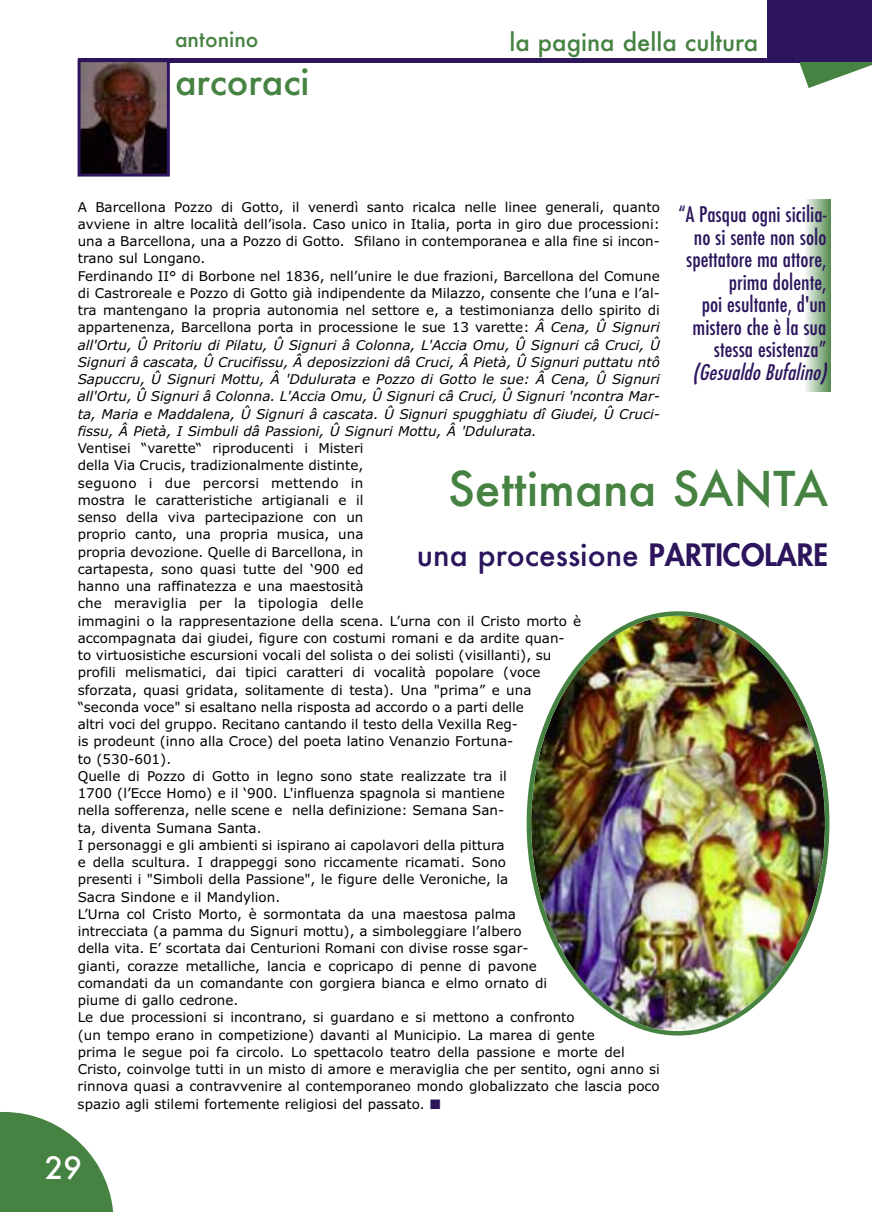
<style>
.page{position:relative;width:872px;height:1212px;background:#fff}
.page>*{position:absolute;margin:0;border:0;box-sizing:border-box;transform-origin:0 0}
.t1{font:500 46.65px "Futura";color:#468241}
.t2{font:500 36px "Futura";color:#468241}
.t3{font:500 30px "Futura";color:#2c155d}
.t4{font:500 30px "Futura";color:#fff}
.t5{font:500 24px "Futura";color:#468241}
.t6{font:500 condensed 21px/22.5px "Futura";color:#2c155d;text-align:right}
.t7{font:italic 500 condensed 21px "Futura";color:#2c155d}
.t8{font:500 21px "Futura";color:#468241}
.t9{font:13.5px/17.2px "Verdana";color:#000}
.s1{font-style:italic}
.s2{color:#2c155d}
.s3{font-weight:800}
</style>
<div class="page">
<svg style="left:0;top:1112px;width:113px;height:100px"></svg>
<img style="left:526px;top:611px;width:303px;height:424px">
<svg style="left:781px;top:61px;width:91px;height:27px"></svg>
<div style="left:766px;top:0;width:106px;height:61px;background:#2c155d"></div>
<hr style="left:78px;top:58px;width:721px;height:4px;background:#2c155d">
<svg style="left:806px;top:200px;width:24px;height:192px;background:#a3c1a1"></svg>
<img style="left:82px;top:63px;width:84px;height:110px">
<div style="left:78px;top:59px;width:92px;height:118px;border:3px solid #2c155d"></div>
<h3 class="t8" style="left:175px;top:27px;width:85px">antonino</h3>
<h2 class="t2" style="left:175px;top:61px;width:136px">arcoraci</h2>
<h3 class="t5" style="left:509px;top:28px;width:250px">la pagina della cultura</h3>
<p class="t9" style="left:78px;top:198px;width:583px">A Barcellona Pozzo di Gotto, il venerdì santo ricalca nelle linee generali, quanto avviene in altre località dell’isola. Caso unico in Italia, porta in giro due processioni: una a Barcellona, una a Pozzo di Gotto. Sfilano in contemporanea e alla fine si incon&shy;trano sul Longano.<br>Ferdinando II° di Borbone nel 1836, nell’unire le due frazioni, Barcellona del Comune di Castroreale e Pozzo di Gotto già indipendente da Milazzo, consente che l’una e l’al&shy;tra mantengano la propria autonomia nel settore e, a testimonianza dello spirito di appartenenza, Barcellona porta in processione le sue 13 varette: <span class="s1">Â Cena, Û Signuri all'Ortu, Û Pritoriu di Pilatu, Û Signuri â Colonna, L'Accia Omu, Û Signuri câ Cruci, Û Signuri â cascata, Û Crucifissu, Â deposizzioni dâ Cruci, Â Pietà, Û Signuri puttatu ntô Sapuccru, Û Signuri Mottu, Â 'Ddulurata e Pozzo di Gotto le sue: Â Cena, Û Signuri all'Ortu, Û Signuri â Colonna. L'Accia Omu, Û Signuri câ Cruci, Û Signuri 'ncontra Mar&shy;ta, Maria e Maddalena, Û Signuri â cascata. Û Signuri spugghiatu dî Giudei, Û Cruci&shy;fissu, Â Pietà, I Simbuli dâ Passioni, Û Signuri Mottu, Â 'Ddulurata.</span></p>
<p class="t9" style="left:78px;top:440px;width:583px">Ventisei “varette“ riproducenti i Misteri<br>della Via Crucis, tradizionalmente distinte,<br>seguono i due percorsi mettendo in<br>mostra le caratteristiche artigianali e il<br>senso della viva partecipazione con un<br>proprio canto, una propria musica, una<br>propria devozione. Quelle di Barcellona, in<br>cartapesta, sono quasi tutte del ‘900 ed<br>hanno una raffinatezza e una maestosità<br>che meraviglia per la tipologia delle<br>immagini o la rappresentazione della scena. L’urna con il Cristo morto è accompagnata dai giudei, figure con costumi romani e da ardite quan-<br>to virtuosistiche escursioni vocali del solista o dei solisti (visillanti), su<br>profili melismatici, dai tipici caratteri di vocalità popolare (voce<br>sforzata, quasi gridata, solitamente di testa). Una "prima” e una<br>“seconda voce" si esaltano nella risposta ad accordo o a parti delle<br>altri voci del gruppo. Recitano cantando il testo della Vexilla Reg-<br>is prodeunt (inno alla Croce) del poeta latino Venanzio Fortuna-<br>to (530-601).<br>Quelle di Pozzo di Gotto in legno sono state realizzate tra il<br>1700 (l’Ecce Homo) e il ‘900. L'influenza spagnola si mantiene<br>nella sofferenza, nelle scene e nella definizione: Semana San-<br>ta, diventa Sumana Santa.<br>I personaggi e gli ambienti si ispirano ai capolavori della pittura<br>e della scultura. I drappeggi sono riccamente ricamati. Sono<br>presenti i "Simboli della Passione", le figure delle Veroniche, la<br>Sacra Sindone e il Mandylion.<br>L’Urna col Cristo Morto, è sormontata da una maestosa palma<br>intrecciata (a pamma du Signuri mottu), a simboleggiare l’albero<br>della vita. E’ scortata dai Centurioni Romani con divise rosse sgar-<br>gianti, corazze metalliche, lancia e copricapo di penne di pavone<br>comandati da un comandante con gorgiera bianca e elmo ornato di<br>piume di gallo cedrone.<br>Le due processioni si incontrano, si guardano e si mettono a confronto<br>(un tempo erano in competizione) davanti al Municipio. La marea di gente<br>prima le segue poi fa circolo. Lo spettacolo teatro della passione e morte del Cristo, coinvolge tutti in un misto di amore e meraviglia che per sentito, ogni anno si rinnova quasi a contravvenire al contemporaneo mondo globalizzato che lascia poco spazio agli stilemi fortemente religiosi del passato. <span class="s2">■</span></p>
<h3 class="t6" style="left:678px;top:204px;width:150px">“A Pasqua ogni sicilia&shy;no si sente non solo spettatore ma attore, prima dolente,<br>poi esultante, d'un mistero che è la sua stessa esistenza”</h3>
<h3 class="t7" style="left:692px;top:360px;width:141px">(Gesualdo Bufalino)</h3>
<h1 class="t1" style="left:448px;top:463px;width:382px">Settimana SANTA</h1>
<h3 class="t3" style="left:417px;top:538px;width:413px">una processione <span class="s3">PARTICOLARE</span></h3>
<h3 class="t4" style="left:45px;top:1150px;width:39px">29</h3>
</div>
